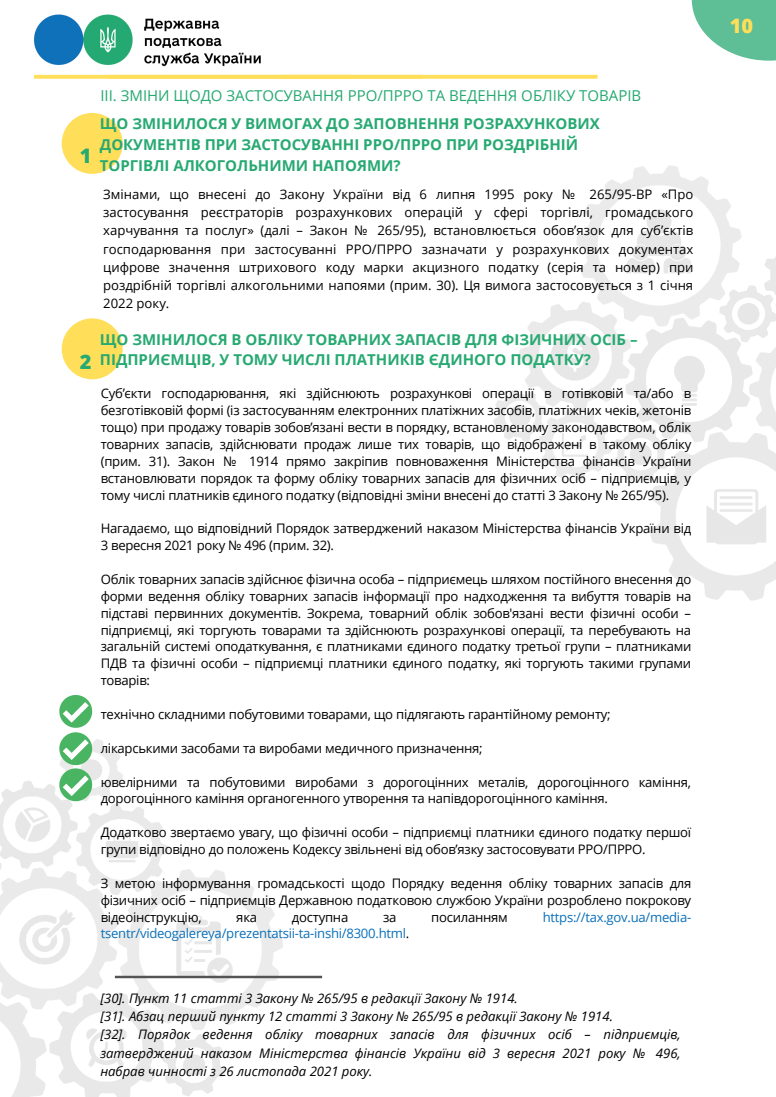
<style>
.page{position:relative;width:776px;height:1097px;background:#fff}
.page>*{position:absolute;margin:0;border:0;box-sizing:border-box;transform-origin:0 0}
.t1{font:800 20px "Open Sans";color:#ffde59}
.t2{font:800 20px "Open Sans";color:#27a972}
.t3{font:700 15px/20.6px "Open Sans";color:#27a972}
.t4{font:15px "Open Sans";color:#27a972}
.t5{font:13.12px/16.9px "Open Sans";letter-spacing:-.02em;color:#000;text-align:justify}
.t6{font:italic 13.12px/18.2px "Open Sans";color:#000;text-align:justify}
.t7{font:13.12px "Open Sans";letter-spacing:-.02em;color:#0a70b9}
.s1{color:#000}
</style>
<div class="page">
<svg style="left:34px;top:75px;width:563px;height:4px;background:#ffdf5f"></svg>
<svg style="left:692px;top:0;width:84px;height:61px"></svg>
<img style="left:0;top:739px;width:282px;height:358px">
<img style="left:494px;top:166px;width:282px;height:435px">
<img style="left:34px;top:14px;width:227px;height:52px">
<svg style="left:115px;top:976px;width:207px;height:2px"></svg>
<div style="left:62px;top:113px;width:61px;height:61px;background:#ffde59;border-radius:50%"></div>
<div style="left:62px;top:318px;width:61px;height:61px;background:#ffde59;border-radius:50%"></div>
<svg style="left:59px;top:695px;width:33px;height:106px"></svg>
<p class="t2" style="left:80px;top:142px;width:13px">1</p>
<p class="t4" style="left:100px;top:85px;width:542px">III. ЗМІНИ ЩОДО ЗАСТОСУВАННЯ РРО/ПРРО ТА ВЕДЕННЯ ОБЛІКУ ТОВАРІВ</p>
<p class="t3" style="left:100px;top:113px;width:501px">ЩО ЗМІНИЛОСЯ У ВИМОГАХ ДО ЗАПОВНЕННЯ РОЗРАХУНКОВИХ<br>ДОКУМЕНТІВ ПРИ ЗАСТОСУВАННІ РРО/ПРРО ПРИ РОЗДРІБНІЙ<br>ТОРГІВЛІ АЛКОГОЛЬНИМИ НАПОЯМИ?</p>
<p class="t5" style="left:103px;top:184px;width:592px;line-height:18.2px">Змінами, що внесені до Закону України від 6 липня 1995 року № 265/95-ВР «Про застосування реєстраторів розрахункових операцій у сфері торгівлі, громадського харчування та послуг» (далі – Закон № 265/95), встановлюється обов’язок для суб’єктів господарювання при застосуванні РРО/ПРРО зазначати у розрахункових документах цифрове значення штрихового коду марки акцизного податку (серія та номер) при роздрібній торгівлі алкогольними напоями (прим. 30). Ця вимога застосовується з 1 січня 2022 року.</p>
<p class="t3" style="left:100px;top:328px;width:539px">ЩО ЗМІНИЛОСЯ В ОБЛІКУ ТОВАРНИХ ЗАПАСІВ ДЛЯ ФІЗИЧНИХ ОСІБ –</p>
<p class="t2" style="left:80px;top:347px;width:13px">2</p>
<p class="t3" style="left:100px;top:349px;width:492px">ПІДПРИЄМЦІВ, У ТОМУ ЧИСЛІ ПЛАТНИКІВ ЄДИНОГО ПОДАТКУ?</p>
<p class="t5" style="left:101px;top:385px;width:592px">Суб’єкти господарювання, які здійснюють розрахункові операції в готівковій та/або в безготівковій формі (із застосуванням електронних платіжних засобів, платіжних чеків, жетонів тощо) при продажу товарів зобов’язані вести в порядку, встановленому законодавством, облік товарних запасів, здійснювати продаж лише тих товарів, що відображені в такому обліку (прим. 31). Закон № 1914 прямо закріпив повноваження Міністерства фінансів України встановлювати порядок та форму обліку товарних запасів для фізичних осіб – підприємців, у тому числі платників єдиного податку (відповідні зміни внесені до статті 3 Закону № 265/95).</p>
<p class="t5" style="left:101px;top:520px;width:592px">Нагадаємо, що відповідний Порядок затверджений наказом Міністерства фінансів України від<br>3 вересня 2021 року № 496 (прим. 32).</p>
<p class="t5" style="left:101px;top:570px;width:592px">Облік товарних запасів здійснює фізична особа – підприємець шляхом постійного внесення до форми ведення обліку товарних запасів інформації про надходження та вибуття товарів на підставі первинних документів. Зокрема, товарний облік зобов'язані вести фізичні особи – підприємці, які торгують товарами та здійснюють розрахункові операції, та перебувають на загальній системі оподаткування, є платниками єдиного податку третьої групи – платниками ПДВ та фізичні особи – підприємці платники єдиного податку, які торгують такими групами товарів:</p>
<p class="t5" style="left:101px;top:705px;width:511px">технічно складними побутовими товарами, що підлягають гарантійному ремонту;</p>
<p class="t5" style="left:101px;top:739px;width:383px">лікарськими засобами та виробами медичного призначення;</p>
<p class="t5" style="left:101px;top:773px;width:592px">ювелірними та побутовими виробами з дорогоцінних металів, дорогоцінного каміння, дорогоцінного каміння органогенного утворення та напівдорогоцінного каміння.</p>
<p class="t5" style="left:101px;top:824px;width:592px">Додатково звертаємо увагу, що фізичні особи – підприємці платники єдиного податку першої групи відповідно до положень Кодексу звільнені від обов’язку застосовувати РРО/ПРРО.</p>
<p class="t5" style="left:101px;top:874px;width:592px">З метою інформування громадськості щодо Порядку ведення обліку товарних запасів для фізичних осіб – підприємців Державною податковою службою України розроблено покрокову відеоінструкцію,</p>
<p class="t5" style="left:236px;top:908px;width:22px">яка</p>
<p class="t5" style="left:292px;top:908px;width:58px">доступна</p>
<p class="t5" style="left:383px;top:908px;width:15px">за</p>
<p class="t5" style="left:431px;top:908px;width:78px">посиланням</p>
<p class="t7" style="left:543px;top:907px;width:150px">https://tax.gov.ua/media-</p>
<p class="t7" style="left:101px;top:924px;width:310px">tsentr/videogalereya/prezentatsii-ta-inshi/8300.html<span class="s1">.</span></p>
<p class="t6" style="left:100px;top:988px;width:419px">[30]. Пункт 11 статті 3 Закону № 265/95 в редакції Закону № 1914.</p>
<p class="t6" style="left:100px;top:1007px;width:514px">[31]. Абзац перший пункту 12 статті 3 Закону № 265/95 в редакції Закону № 1914.</p>
<p class="t6" style="left:100px;top:1025px;width:582px">[32]. Порядок ведення обліку товарних запасів для фізичних осіб – підприємців, затверджений наказом Міністерства фінансів України від 3 вересня 2021 року № 496, набрав чинності з 26 листопада 2021 року.</p>
<p class="t1" style="left:730px;top:12px;width:25px">10</p>
</div>
